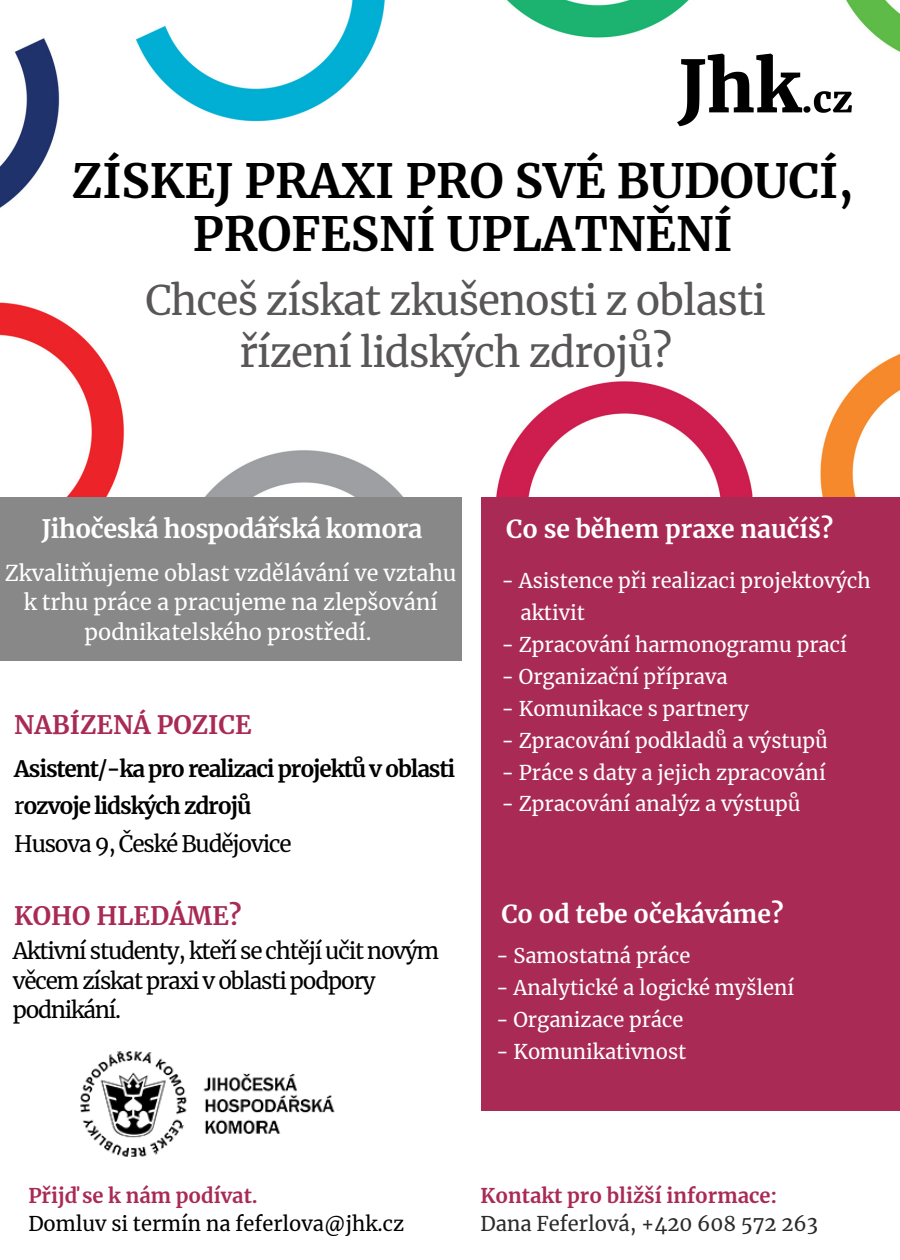
<style>
.page{position:relative;width:900px;height:1260px;background:#fff}
.page>*{position:absolute;margin:0;border:0;box-sizing:border-box;transform-origin:0 0}
.t1{font:700 46.75px/52.2px "Merriweather";color:#000;text-align:center}
.t2{font:40.25px/51.5px "Merriweather";letter-spacing:-.02em;color:#585657;text-align:center}
.t3{font:700 25.25px "Merriweather";color:#a92b55}
.t4{font:700 25.25px "Merriweather";letter-spacing:-.02em;color:#fff}
.t5{font:700 24.5px "Merriweather";color:#fff}
.t6{font:700 22.5px/37.8px "Merriweather";letter-spacing:-.05em;color:#000}
.t7{font:22.5px/29.2px "Merriweather";letter-spacing:-.05em;color:#000}
.t8{font:21.5px/29.8px "Merriweather";color:#fff;text-align:center}
.t9{font:20px/32px "Merriweather";color:#fff}
.t10{font:700 20px "Merriweather";color:#a92b55}
.t11{font:20px "Merriweather";color:#000}
.t12{font:20px "Merriweather";color:#2a2a2a}
.s1{font-weight:400}
</style>
<div class="page">
<img style="left:0;top:0;width:900px;height:497px">
<div style="left:481px;top:497px;width:419px;height:614px;background:#a92b55"></div>
<div style="left:0;top:497px;width:462px;height:163px;background:#888"></div>
<img style="left:80px;top:1051px;width:255px;height:106px">
<img style="left:633px;top:0;width:263px;height:181px">
<h1 class="t1" style="left:72px;top:156px;width:784px">ZÍSKEJ PRAXI PRO SVÉ BUDOUCÍ,<br>PROFESNÍ UPLATNĚNÍ</h1>
<h2 class="t2" style="left:145px;top:275px;width:622px">Chceš získat zkušenosti z oblasti řízení lidských zdrojů?</h2>
<p class="t4" style="left:42px;top:513px;width:382px">Jihočeská hospodářská komora</p>
<p class="t8" style="left:5px;top:558px;width:453px">Zkvalitňujeme oblast vzdělávání ve vztahu k trhu práce a pracujeme na zlepšování podnikatelského prostředí.</p>
<p class="t3" style="left:14px;top:709px;width:239px">NABÍZENÁ POZICE</p>
<p class="t6" style="left:14px;top:750px;width:443px">Asistent/-ka pro realizaci projektů v oblasti <span class="s1">r</span>ozvoje lidských zdrojů<br><span class="s1">Husova 9, České Budějovice</span></p>
<p class="t3" style="left:14px;top:900px;width:229px">KOHO HLEDÁME?</p>
<p class="t7" style="left:13px;top:937px;width:428px">Aktivní studenty, kteří se chtějí učit novým věcem získat praxi v oblasti podpory podnikání.</p>
<p class="t5" style="left:506px;top:514px;width:328px">Co se během praxe naučíš?</p>
<p class="t9" style="left:521px;top:565px;width:352px;text-indent:-19px">- Asistence při realizaci projektových aktivit</p>
<p class="t9" style="left:501px;top:629px;width:347px">- Zpracování harmonogramu prací</p>
<p class="t9" style="left:501px;top:661px;width:228px">- Organizační příprava</p>
<p class="t9" style="left:501px;top:693px;width:249px">- Komunikace s partnery</p>
<p class="t9" style="left:501px;top:725px;width:328px">- Zpracování podkladů a výstupů</p>
<p class="t9" style="left:501px;top:756px;width:326px">- Práce s daty a jejich zpracování</p>
<p class="t9" style="left:501px;top:788px;width:300px">- Zpracování analýz a výstupů</p>
<p class="t5" style="left:501px;top:899px;width:283px">Co od tebe očekáváme?</p>
<p class="t9" style="left:496px;top:940px;width:196px">- Samostatná práce</p>
<p class="t9" style="left:496px;top:972px;width:300px">- Analytické a logické myšlení</p>
<p class="t9" style="left:496px;top:1004px;width:189px">- Organizace práce</p>
<p class="t9" style="left:496px;top:1036px;width:192px">- Komunikativnost</p>
<p class="t10" style="left:28px;top:1183px;width:231px">Přijď se k nám podívat.</p>
<p class="t11" style="left:28px;top:1211px;width:378px">Domluv si termín na feferlova@jhk.cz</p>
<p class="t10" style="left:481px;top:1183px;width:298px">Kontakt pro bližší informace:</p>
<p class="t12" style="left:481px;top:1211px;width:339px">Dana Feferlová, +420 608 572 263</p>
</div>
